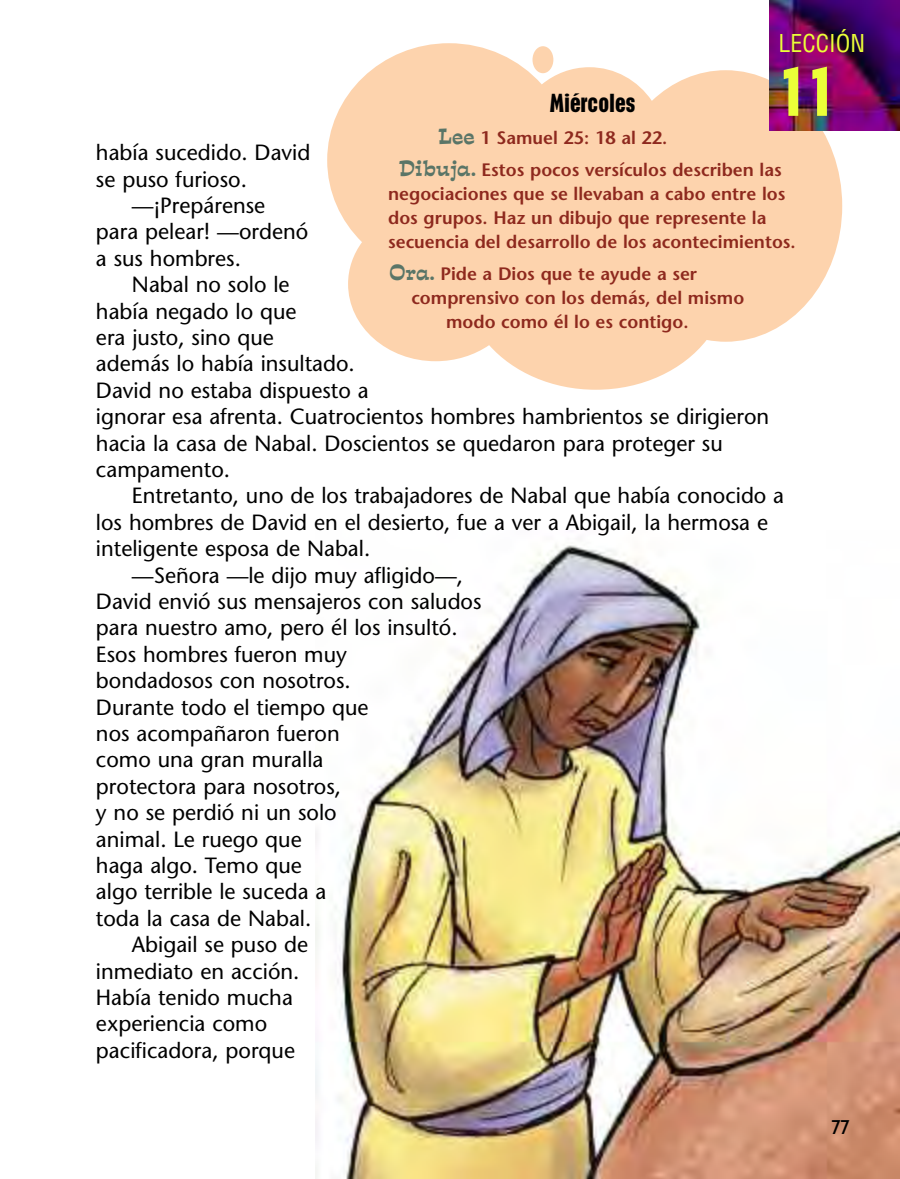
<style>
.page{position:relative;width:900px;height:1179px;background:#fff}
.page>*{position:absolute;margin:0;border:0;box-sizing:border-box;transform-origin:0 0}
.t1{font:700 condensed 64px "Placard";color:#ebff38}
.t2{font:700 condensed 24px "Placard";color:#000}
.t3{font:condensed 24px "Helvetica";color:#ebff38}
.t4{font:22px "Stone Sans";color:#000}
.t5{font:700 20px "New Garden";color:#000}
.t6{font:600 18px/24px "Stone Sans";color:#8e291e}
.s1{font-family:"Estro Font";font-weight:400;font-size:20px;color:#5a7567}
</style>
<div class="page">
<img style="left:315px;top:544px;width:585px;height:635px">
<svg style="left:327px;top:43px;width:515px;height:347px;fill:#fdd3ad"></svg>
<div style="left:533px;top:46px;width:20px;height:27px;background:#fdd3ad;border-radius:50%"></div>
<img style="left:770px;top:0;width:130px;height:130px">
<p class="t3" style="left:779px;top:30px;width:88px">LECCIÓN</p>
<h1 class="t1" style="left:779px;top:67px;width:59px">11</h1>
<p class="t2" style="left:550px;top:94px;width:87px">Miércoles</p>
<p class="t6" style="left:399px;top:124px;width:385px;line-height:32px;text-indent:40px"><span class="s1">Lee</span> 1 Samuel 25: 18 al 22.<br><span class="s1">Dibuja.</span> Estos pocos versículos describen las</p>
<p class="t6" style="left:388px;top:184px;width:409px">negociaciones que se llevaban a cabo entre los dos grupos. Haz un dibujo que represente la secuencia del desarrollo de los acontecimientos.</p>
<p class="t6" style="left:390px;top:264px;width:309px"><span class="s1">Ora.</span> Pide a Dios que te ayude a ser</p>
<p class="t6" style="left:411px;top:288px;width:334px">comprensivo con los demás, del mismo</p>
<p class="t6" style="left:446px;top:312px;width:244px">modo como él lo es contigo.</p>
<p class="t4" style="left:96px;top:144px;width:216px">había sucedido. David</p>
<p class="t4" style="left:96px;top:170px;width:152px">se puso furioso.</p>
<p class="t4" style="left:132px;top:197px;width:135px">—¡Prepárense</p>
<p class="t4" style="left:96px;top:223px;width:214px">para pelear! —ordenó</p>
<p class="t4" style="left:96px;top:250px;width:146px">a sus hombres.</p>
<p class="t4" style="left:132px;top:276px;width:159px">Nabal no solo le</p>
<p class="t4" style="left:96px;top:302px;width:202px">había negado lo que</p>
<p class="t4" style="left:96px;top:329px;width:179px">era justo, sino que</p>
<p class="t4" style="left:96px;top:355px;width:260px">además lo había insultado.</p>
<p class="t4" style="left:96px;top:382px;width:274px">David no estaba dispuesto a</p>
<p class="t4" style="left:96px;top:408px;width:675px">ignorar esa afrenta. Cuatrocientos hombres hambrientos se dirigieron</p>
<p class="t4" style="left:96px;top:434px;width:628px">hacia la casa de Nabal. Doscientos se quedaron para proteger su</p>
<p class="t4" style="left:96px;top:461px;width:136px">campamento.</p>
<p class="t4" style="left:132px;top:487px;width:654px">Entretanto, uno de los trabajadores de Nabal que había conocido a</p>
<p class="t4" style="left:96px;top:514px;width:674px">los hombres de David en el desierto, fue a ver a Abigail, la hermosa e</p>
<p class="t4" style="left:96px;top:540px;width:276px">inteligente esposa de Nabal.</p>
<p class="t4" style="left:132px;top:566px;width:333px">—Señora —le dijo muy afligido—,</p>
<p class="t4" style="left:96px;top:593px;width:387px">David envió sus mensajeros con saludos</p>
<p class="t4" style="left:96px;top:619px;width:363px">para nuestro amo, pero él los insultó.</p>
<p class="t4" style="left:96px;top:646px;width:253px">Esos hombres fueron muy</p>
<p class="t4" style="left:96px;top:672px;width:256px">bondadosos con nosotros.</p>
<p class="t4" style="left:96px;top:698px;width:274px">Durante todo el tiempo que</p>
<p class="t4" style="left:96px;top:725px;width:245px">nos acompañaron fueron</p>
<p class="t4" style="left:96px;top:751px;width:229px">como una gran muralla</p>
<p class="t4" style="left:96px;top:778px;width:247px">protectora para nosotros,</p>
<p class="t4" style="left:96px;top:804px;width:242px">y no se perdió ni un solo</p>
<p class="t4" style="left:96px;top:830px;width:207px">animal. Le ruego que</p>
<p class="t4" style="left:96px;top:857px;width:207px">haga algo. Temo que</p>
<p class="t4" style="left:96px;top:883px;width:232px">algo terrible le suceda a</p>
<p class="t4" style="left:96px;top:910px;width:217px">toda la casa de Nabal.</p>
<p class="t4" style="left:132px;top:936px;width:178px">Abigail se puso de</p>
<p class="t4" style="left:96px;top:962px;width:205px">inmediato en acción.</p>
<p class="t4" style="left:96px;top:989px;width:198px">Había tenido mucha</p>
<p class="t4" style="left:96px;top:1015px;width:173px">experiencia como</p>
<p class="t4" style="left:96px;top:1042px;width:201px">pacificadora, porque</p>
<p class="t5" style="left:831px;top:1115px;width:20px">77</p>
</div>
